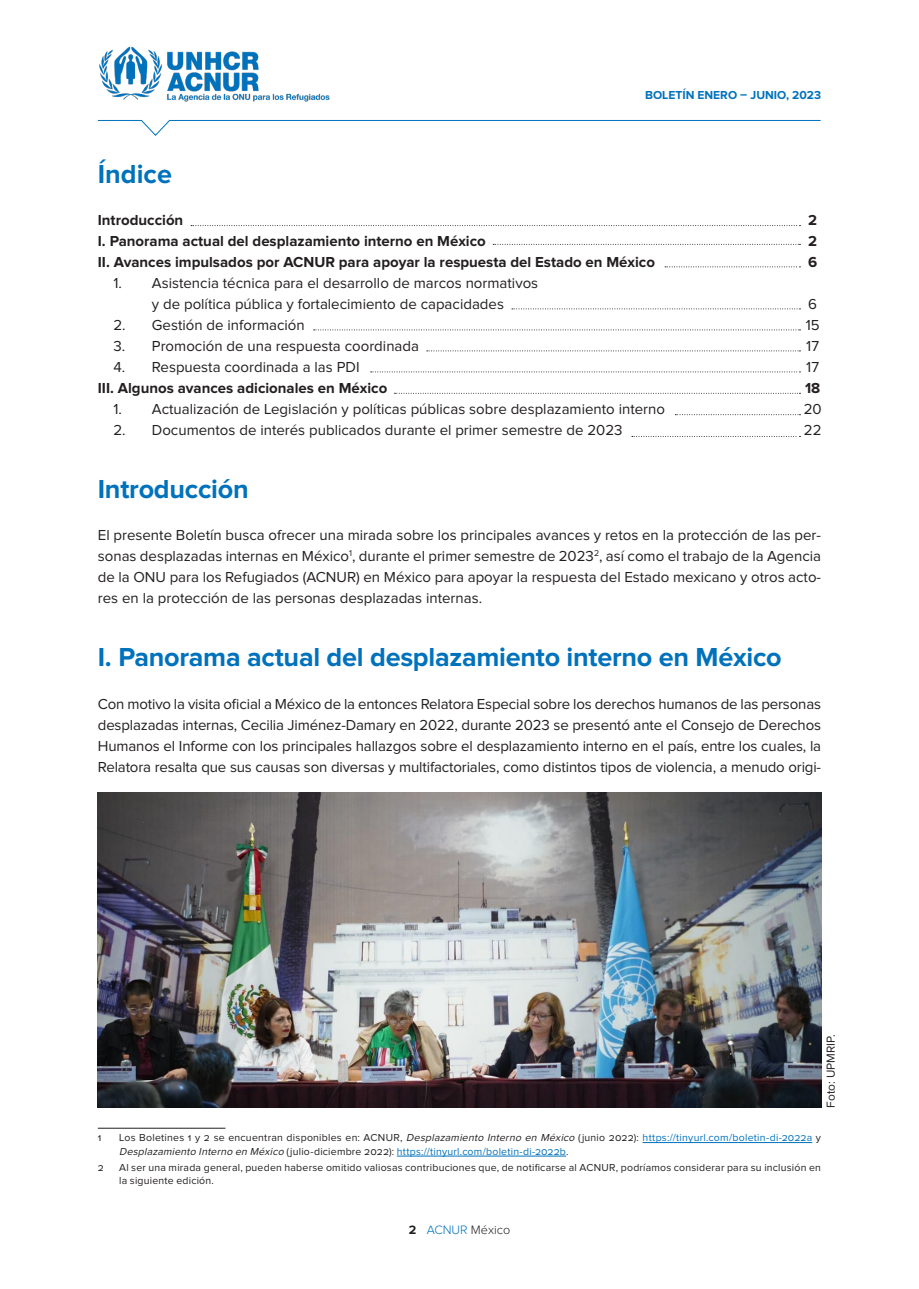
<style>
.page{position:relative;width:919px;height:1289px;background:#fff}
.page>*{position:absolute;margin:0;border:0;box-sizing:border-box;transform-origin:0 0}
._2__Subtitulo{font:700 27px "Proxima Nova";letter-spacing:-.01em;color:#0072bc}
._1__Título{font:700 27px "Proxima Nova";letter-spacing:-.01em;color:#0072bc}
._3__Texto{font:15px/21px "Proxima Nova";color:#231f20;text-align:justify}
._3__Texto-2{font:700 15px "Proxima Nova";color:#231f20}
.t1{font:300 12.6px "Proxima Nova";color:#231f20}
.t2{font:700 12px "Proxima Nova";color:#0072bc}
._3__Texto-3{font:12px "Proxima Nova";color:#231f20}
.cita_nva{font:10.5px/13.5px "Proxima Nova";letter-spacing:.02em;color:#231f20}
.s1{font-style:italic}
.s2{color:#0072bc}
.s3{font-weight:700}
</style>
<div class="page">
<img style="left:99px;top:46px;width:231px;height:56px">
<svg style="left:97px;top:120px;width:724px;height:16px"></svg>
<img style="left:98px;top:792px;width:723px;height:315px">
<hr style="left:98px;top:1127px;width:127px;height:1px;background:#231f20">
<hr style="left:642px;top:1142px;width:170px;height:1px;background:#0072bc">
<hr style="left:397px;top:1155px;width:169px;height:1px;background:#0072bc">
<svg style="left:665px;top:266px;width:135px;height:1px"></svg>
<svg style="left:493px;top:244px;width:307px;height:1px"></svg>
<svg style="left:191px;top:225px;width:609px;height:1px"></svg>
<svg style="left:512px;top:308px;width:288px;height:1px"></svg>
<svg style="left:313px;top:329px;width:487px;height:1px"></svg>
<svg style="left:427px;top:350px;width:373px;height:1px"></svg>
<svg style="left:370px;top:371px;width:430px;height:1px"></svg>
<svg style="left:394px;top:393px;width:406px;height:1px"></svg>
<svg style="left:675px;top:414px;width:125px;height:1px"></svg>
<svg style="left:632px;top:436px;width:168px;height:1px"></svg>
<p class="t2" style="left:645px;top:89px;width:177px">BOLETÍN ENERO – JUNIO, 2023</p>
<p class="_1__Título" style="left:98px;top:162px;width:76px">Índice</p>
<p class="_3__Texto-2" style="left:98px;top:213px;width:87px">Introducción</p>
<p class="_3__Texto-2" style="left:98px;top:234px;width:389px">I. Panorama actual del desplazamiento interno en México</p>
<p class="_3__Texto-2" style="left:98px;top:255px;width:558px">II. Avances impulsados por ACNUR para apoyar la respuesta del Estado en México</p>
<p class="_3__Texto" style="left:113px;top:273px;width:426px;text-align:center">1. Asistencia técnica para el desarrollo de marcos normativos y de política pública y fortalecimiento de capacidades</p>
<p class="_3__Texto" style="left:113px;top:315px;width:193px">2. Gestión de información</p>
<p class="_3__Texto" style="left:113px;top:336px;width:307px">3. Promoción de una respuesta coordinada</p>
<p class="_3__Texto" style="left:113px;top:357px;width:248px">4. Respuesta coordinada a las PDI</p>
<p class="_3__Texto-2" style="left:98px;top:381px;width:291px">III. Algunos avances adicionales en México</p>
<p class="_3__Texto" style="left:113px;top:399px;width:553px">1. Actualización de Legislación y políticas públicas sobre desplazamiento interno</p>
<p class="_3__Texto" style="left:113px;top:420px;width:510px">2. Documentos de interés publicados durante el primer semestre de 2023</p>
<p class="_3__Texto-2" style="left:808px;top:213px;width:10px">2</p>
<p class="_3__Texto-2" style="left:808px;top:234px;width:10px">2</p>
<p class="_3__Texto-2" style="left:808px;top:255px;width:11px">6</p>
<p class="_3__Texto" style="left:808px;top:294px;width:10px">6</p>
<p class="_3__Texto" style="left:805px;top:315px;width:15px">15</p>
<p class="_3__Texto" style="left:806px;top:336px;width:14px">17</p>
<p class="_3__Texto" style="left:806px;top:357px;width:14px">17</p>
<p class="_3__Texto-2" style="left:805px;top:381px;width:17px">18</p>
<p class="_3__Texto" style="left:803px;top:399px;width:19px">20</p>
<p class="_3__Texto" style="left:803px;top:420px;width:19px">22</p>
<p class="_1__Título" style="left:98px;top:477px;width:152px">Introducción</p>
<p class="_3__Texto" style="left:98px;top:525px;width:724px">El presente Boletín busca ofrecer una mirada sobre los principales avances y retos en la protección de las per&shy;sonas desplazadas internas en México<sup>1</sup>, durante el primer semestre de 2023<sup>2</sup>, así como el trabajo de la Agencia de la ONU para los Refugiados (ACNUR) en México para apoyar la respuesta del Estado mexicano y otros acto&shy;res en la protección de las personas desplazadas internas.</p>
<p class="_2__Subtitulo" style="left:98px;top:645px;width:685px">I. Panorama actual del desplazamiento interno en México</p>
<p class="_3__Texto" style="left:98px;top:693px;width:724px">Con motivo la visita oficial a México de la entonces Relatora Especial sobre los derechos humanos de las personas desplazadas internas, Cecilia Jiménez-Damary en 2022, durante 2023 se presentó ante el Consejo de Derechos Humanos el Informe con los principales hallazgos sobre el desplazamiento interno en el país, entre los cuales, la Relatora resalta que sus causas son diversas y multifactoriales, como distintos tipos de violencia, a menudo origi-</p>
<p class="_3__Texto-3" style="left:825px;top:1107px;width:75px;rotate:-90deg">Foto: UPMRIP.</p>
<p class="cita_nva" style="left:98px;top:1131px;width:5px">1</p>
<p class="cita_nva" style="left:119px;top:1131px;width:703px">Los Boletines 1 y 2 se encuentran disponibles en: ACNUR, <span class="s1">Desplazamiento Interno en México</span> (junio 2022): <span class="s2">https://tinyurl.com/boletin-di-2022a</span> y<br><span class="s1">Desplazamiento Interno en México</span> (julio-diciembre 2022): <span class="s2">https://tinyurl.com/boletin-di-2022b</span>.</p>
<p class="cita_nva" style="left:98px;top:1160px;width:8px">2</p>
<p class="cita_nva" style="left:119px;top:1160px;width:703px">Al ser una mirada general, pueden haberse omitido valiosas contribuciones que, de notificarse al ACNUR, podríamos considerar para su inclusión en la siguiente edición.</p>
<p class="t1" style="left:408px;top:1223px;width:103px"><span class="s3">2</span> <span class="s2">ACNUR</span> México</p>
</div>
